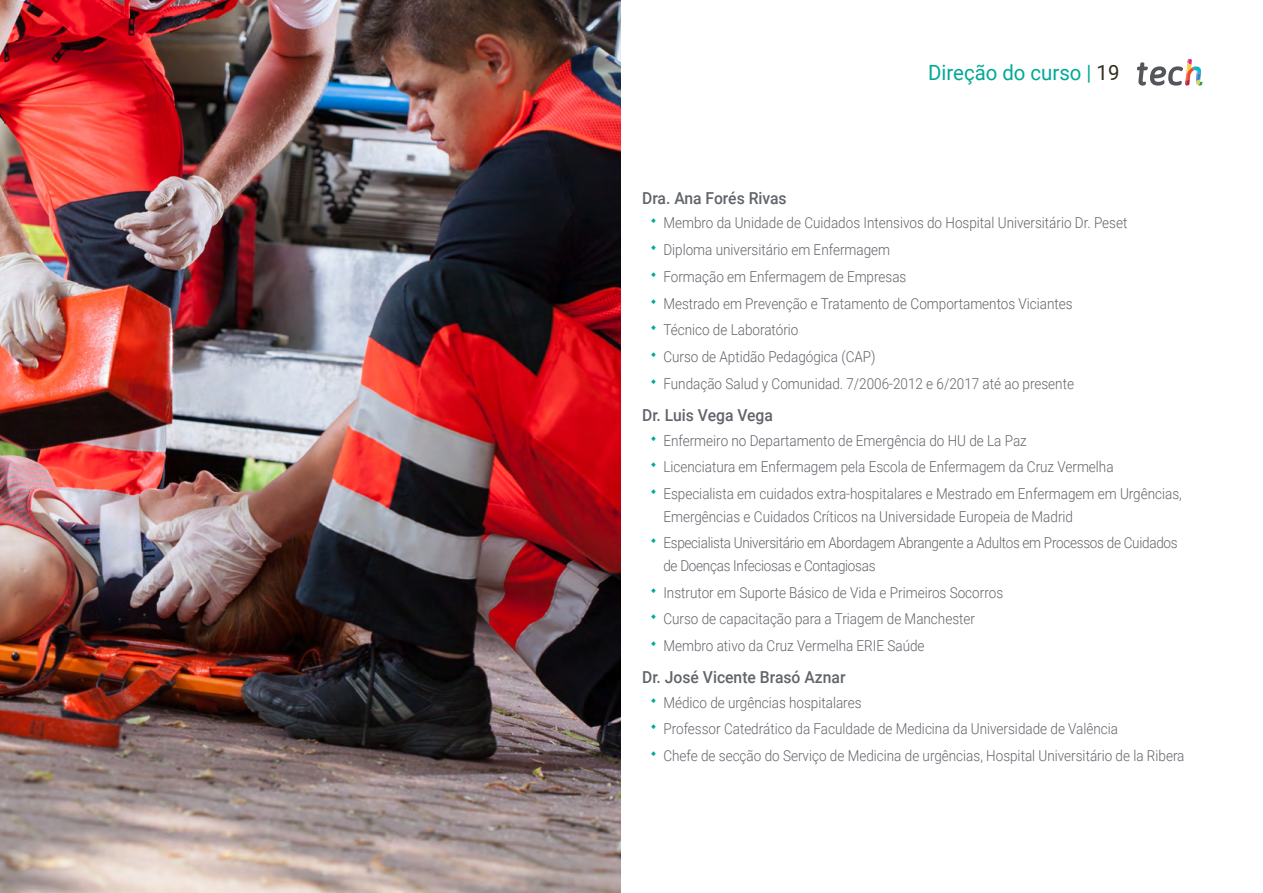
<style>
.page{position:relative;width:1263px;height:893px;background:#fff}
.page>*{position:absolute;margin:0;border:0;box-sizing:border-box;transform-origin:0 0}
.t1{font:21px "Roboto";color:#00a996}
.t2{font:500 16.5px "Roboto";color:#61646a;scale:.95 1}
.t3{font:300 15px/26.7px "Roboto";color:#61646a;scale:.9 1}
.t4{font:300 15px/26.7px "Roboto";letter-spacing:-.02em;color:#61646a;scale:.9 1}
.s1{color:#312e20}
</style>
<div class="page">
<img style="left:0;top:0;width:621px;height:893px">
<svg style="left:1137px;top:59px;width:65px;height:27px"></svg>
<h1 class="t1" style="left:928px;top:57px;width:193px">Direção do curso | <span class="s1">19</span></h1>
<p class="t2" style="left:642px;top:186px;width:154px">Dra. Ana Forés Rivas</p>
<p class="t3" style="left:663px;top:209px;width:517px">Membro da Unidade de Cuidados Intensivos do Hospital Universitário Dr. Peset Diploma universitário em Enfermagem<br>Formação em Enfermagem de Empresas<br>Mestrado em Prevenção e Tratamento de Comportamentos Viciantes<br>Técnico de Laboratório<br>Curso de Aptidão Pedagógica (CAP)<br>Fundação Salud y Comunidad. 7/2006-2012 e 6/2017 até ao presente</p>
<p class="t2" style="left:642px;top:403px;width:139px">Dr. Luis Vega Vega</p>
<p class="t3" style="left:663px;top:426px;width:577px">Enfermeiro no Departamento de Emergência do HU de La Paz<br>Licenciatura em Enfermagem pela Escola de Enfermagem da Cruz Vermelha<br>Especialista em cuidados extra-hospitalares e Mestrado em Enfermagem em Urgências,</p>
<p class="t4" style="left:663px;top:502px;width:573px">Emergências e Cuidados Críticos na Universidade Europeia de Madrid<br>Especialista Universitário em Abordagem Abrangente a Adultos em Processos de Cuidados</p>
<p class="t3" style="left:663px;top:552px;width:379px">de Doenças Infeciosas e Contagiosas<br>Instrutor em Suporte Básico de Vida e Primeiros Socorros Curso de capacitação para a Triagem de Manchester Membro ativo da Cruz Vermelha ERIE Saúde</p>
<p class="t2" style="left:642px;top:666px;width:216px">Dr. José Vicente Brasó Aznar</p>
<p class="t3" style="left:663px;top:688px;width:580px">Médico de urgências hospitalares<br>Professor Catedrático da Faculdade de Medicina da Universidade de Valência<br>Chefe de secção do Serviço de Medicina de urgências, Hospital Universitário de la Ribera</p>
</div>
